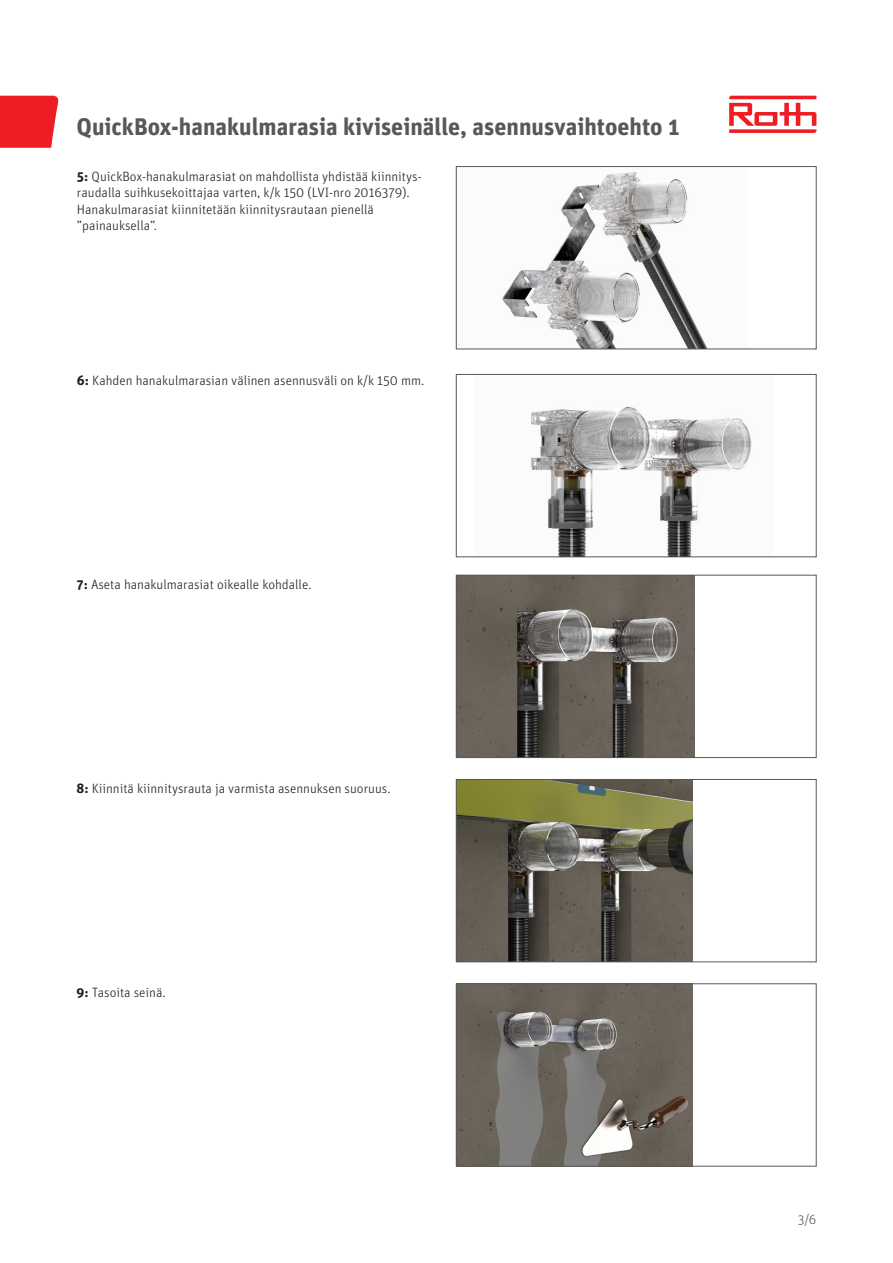
<style>
.page{position:relative;width:893px;height:1263px;background:#fff}
.page>*{position:absolute;margin:0;border:0;box-sizing:border-box;transform-origin:0 0}
.t1{font:700 24px "Unit OT";color:#57585a}
.Styckeformat__1{font:300 13.5px/16.5px "Unit OT";color:#231f20}
.t2{font:300 13.5px "Unit OT";color:#57585a}
.s1{font-weight:700}
</style>
<div class="page">
<svg style="left:729px;top:96px;width:87px;height:37px"></svg>
<svg style="left:0;top:96px;width:59px;height:52px;background:#ef2d33"></svg>
<img style="left:531px;top:406px;width:221px;height:149px">
<div style="left:456px;top:374px;width:360px;height:183px;border:1px solid #57585a"></div>
<img style="left:458px;top:577px;width:236px;height:179px">
<div style="left:456px;top:575px;width:360px;height:183px;border:1px solid #57585a"></div>
<img style="left:458px;top:781px;width:235px;height:179px">
<div style="left:456px;top:779px;width:360px;height:183px;border:1px solid #57585a"></div>
<img style="left:458px;top:985px;width:235px;height:179px">
<div style="left:456px;top:983px;width:360px;height:183px;border:1px solid #57585a"></div>
<img style="left:502px;top:172px;width:205px;height:175px">
<div style="left:456px;top:166px;width:360px;height:183px;border:1px solid #57585a"></div>
<p class="t1" style="left:77px;top:111px;width:604px">QuickBox-hanakulmarasia kiviseinälle, asennusvaihtoehto 1</p>
<p class="Styckeformat__1" style="left:77px;top:168px;width:346px"><span class="s1">5:</span> QuickBox-hanakulmarasiat on mahdollista yhdistää kiinnitys&shy;raudalla suihkusekoittajaa varten, k/k 150 (LVI-nro 2016379).<br>Hanakulmarasiat kiinnitetään kiinnitysrautaan pienellä ”painauksella”.</p>
<p class="Styckeformat__1" style="left:77px;top:372px;width:349px"><span class="s1">6:</span> Kahden hanakulmarasian välinen asennusväli on k/k 150 mm.</p>
<p class="Styckeformat__1" style="left:77px;top:576px;width:236px"><span class="s1">7:</span> Aseta hanakulmarasiat oikealle kohdalle.</p>
<p class="Styckeformat__1" style="left:77px;top:780px;width:316px"><span class="s1">8:</span> Kiinnitä kiinnitysrauta ja varmista asennuksen suoruus.</p>
<p class="Styckeformat__1" style="left:77px;top:984px;width:91px"><span class="s1">9:</span> Tasoita seinä.</p>
<p class="t2" style="left:798px;top:1211px;width:20px">3/6</p>
</div>
